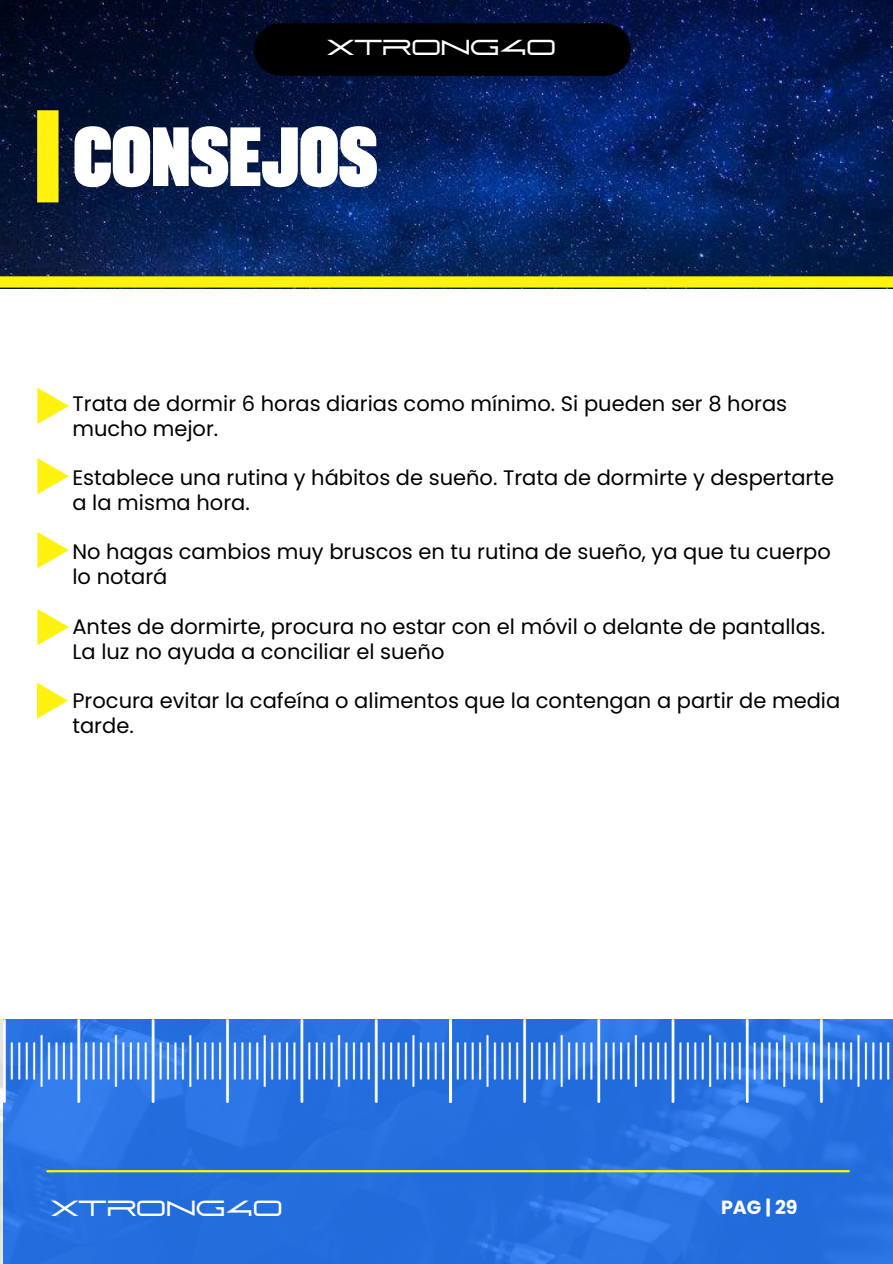
<style>
.page{position:relative;width:893px;height:1264px;background:#fff}
.page>*{position:absolute;margin:0;border:0;box-sizing:border-box;transform-origin:0 0}
.t1{font:83.7px "Akkordeon Eleven";color:#fff}
.t2{font:21.9px "abnes";color:#fff}
.t3{font:21.6px "abnes";color:#fff}
.t4{font:21px/24.8px "Poppins";color:#000}
.t5{font:700 19.05px "Poppins";color:#fff}
</style>
<div class="page">
<img style="left:0;top:0;width:892px;height:288px">
<svg style="left:37px;top:388px;width:32px;height:36px"></svg>
<svg style="left:37px;top:458px;width:32px;height:36px"></svg>
<svg style="left:37px;top:532px;width:32px;height:36px"></svg>
<svg style="left:37px;top:609px;width:32px;height:36px"></svg>
<div style="left:254px;top:23px;width:376px;height:53px;background:#000;border-radius:26px"></div>
<svg style="left:37px;top:682px;width:31px;height:36px"></svg>
<div style="left:37px;top:110px;width:22px;height:92px;background:#fff20f"></div>
<img style="left:0;top:1019px;width:892px;height:243px">
<hr style="left:47px;top:1170px;width:801px;height:2px;background:#fff20f">
<img style="left:3px;top:1019px;width:446px;height:83px">
<img style="left:449px;top:1019px;width:443px;height:83px">
<div style="left:0;top:276px;width:892px;height:11px;background:#fff20f"></div>
<p class="t3" style="left:327px;top:38px;width:230px">XTRONG40</p>
<h1 class="t1" style="left:73px;top:117px;width:305px">CONSEJOS</h1>
<p class="t4" style="left:72px;top:391px;width:716px">Trata de dormir 6 horas diarias como mínimo. Si pueden ser 8 horas mucho mejor.</p>
<p class="t4" style="left:72px;top:465px;width:763px">Establece una rutina y hábitos de sueño. Trata de dormirte y despertarte a la misma hora.</p>
<p class="t4" style="left:72px;top:539px;width:759px">No hagas cambios muy bruscos en tu rutina de sueño, ya que tu cuerpo lo notará</p>
<p class="t4" style="left:72px;top:614px;width:754px">Antes de dormirte, procura no estar con el móvil o delante de pantallas.<br>La luz no ayuda a conciliar el sueño</p>
<p class="t4" style="left:72px;top:688px;width:769px">Procura evitar la cafeína o alimentos que la contengan a partir de media tarde.</p>
<p class="t2" style="left:51px;top:1198px;width:233px">XTRONG40</p>
<p class="t5" style="left:721px;top:1194px;width:78px">PAG | 29</p>
</div>
